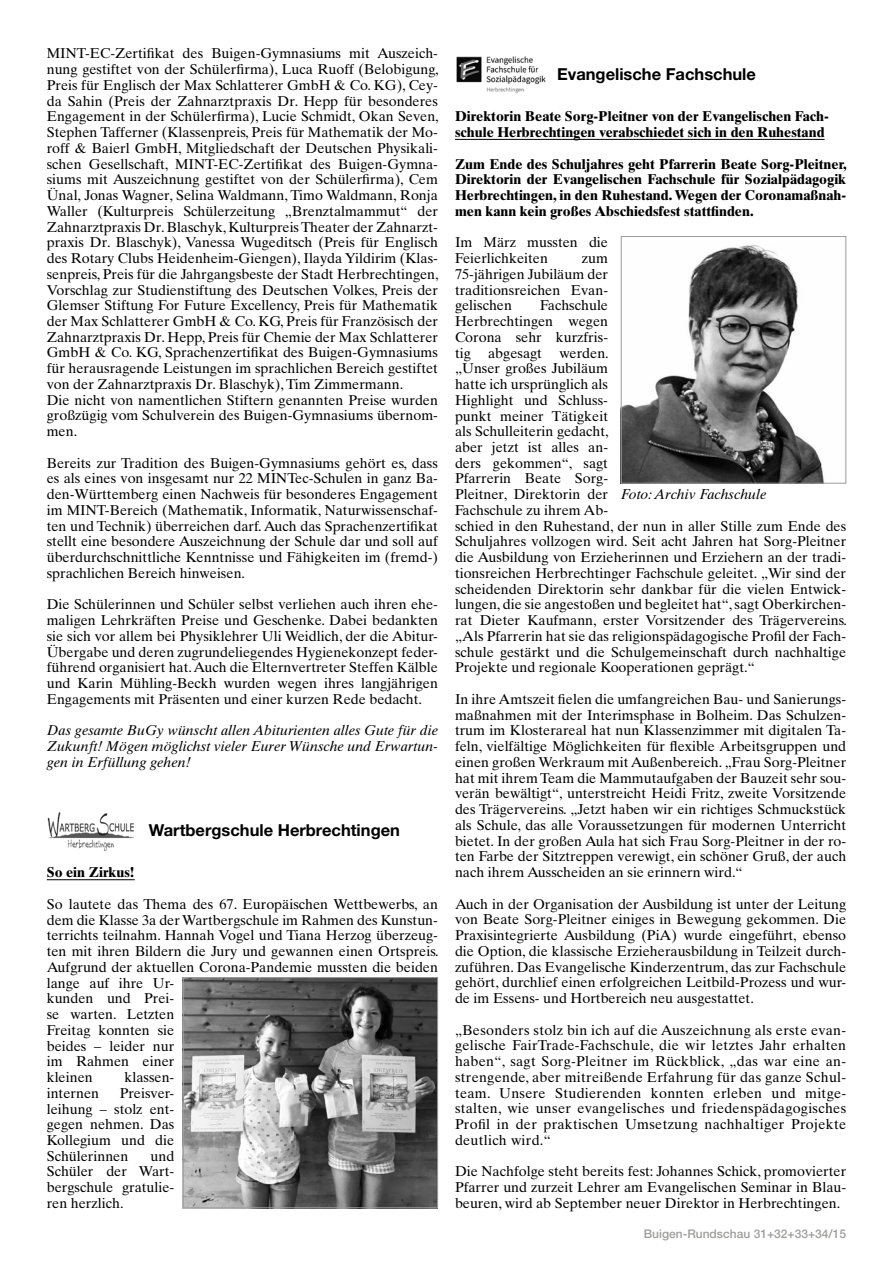
<style>
.page{position:relative;width:893px;height:1263px;background:#fff}
.page>*{position:absolute;margin:0;border:0;box-sizing:border-box;transform-origin:0 0}
.t1{font:700 16.5px "Helvetica Neue";color:#000}
.t2{font:14.25px/15.8px "Times Ten";color:#000;text-align:justify}
.t3{font:700 14.25px/15.8px "Times Ten";color:#000}
.t4{font:italic 14.25px/15.8px "Times Ten";color:#000;text-align:justify}
.t5{font:500 12px "Helvetica Neue";color:#9d9d9c}
</style>
<div class="page">
<hr style="left:47px;top:879px;width:88px;height:1px;background:#000">
<hr style="left:455px;top:139px;width:370px;height:1px;background:#000">
<img style="left:47px;top:812px;width:87px;height:38px">
<img style="left:185px;top:979px;width:251px;height:227px">
<div style="left:183px;top:977px;width:255px;height:231px;border:1px solid #9d9d9c"></div>
<img style="left:456px;top:56px;width:90px;height:37px">
<img style="left:623px;top:245px;width:201px;height:237px">
<div style="left:621px;top:236px;width:225px;height:248px;border:1px solid #9d9d9c"></div>
<p class="t2" style="left:47px;top:45px;width:394px;text-align:left">MINT-EC-Zertifikat des Buigen-Gymnasiums mit Auszeich&shy;nung gestiftet von der Schülerfirma), Luca Ruoff (Belobigung, Preis für Englisch der Max Schlatterer GmbH &amp; Co. KG), Cey&shy;da Sahin (Preis der Zahnarztpraxis Dr. Hepp für besonderes Engagement in der Schülerfirma), Lucie Schmidt, Okan Seven, Stephen Tafferner (Klassenpreis, Preis für Mathematik der Mo&shy;roff &amp; Baierl GmbH, Mitgliedschaft der Deutschen Physikali&shy;schen Gesellschaft, MINT-EC-Zertifikat des Buigen-Gymna&shy;siums mit Auszeichnung gestiftet von der Schülerfirma), Cem Ünal, Jonas Wagner, Selina Waldmann, Timo Waldmann, Ronja Waller (Kulturpreis Schülerzeitung „Brenztalmammut“ der Zahnarztpraxis Dr. Blaschyk, Kulturpreis Theater der Zahnarzt&shy;praxis Dr. Blaschyk), Vanessa Wugeditsch (Preis für Englisch des Rotary Clubs Heidenheim-Giengen), Ilayda Yildirim (Klas&shy;senpreis, Preis für die Jahrgangsbeste der Stadt Herbrechtingen, Vorschlag zur Studienstiftung des Deutschen Volkes, Preis der Glemser Stiftung For Future Excellency, Preis für Mathematik der Max Schlatterer GmbH &amp; Co. KG, Preis für Französisch der Zahnarztpraxis Dr. Hepp, Preis für Chemie der Max Schlatterer GmbH &amp; Co. KG, Sprachenzertifikat des Buigen-Gymnasiums für herausragende Leistungen im sprachlichen Bereich gestiftet von der Zahnarztpraxis Dr. Blaschyk), Tim Zimmermann.<br>Die nicht von namentlichen Stiftern genannten Preise wurden großzügig vom Schulverein des Buigen-Gymnasiums übernom&shy;men.</p>
<p class="t2" style="left:47px;top:455px;width:393px">Bereits zur Tradition des Buigen-Gymnasiums gehört es, dass es als eines von insgesamt nur 22 MINTec-Schulen in ganz Ba&shy;den-Württemberg einen Nachweis für besonderes Engagement im MINT-Bereich (Mathematik, Informatik, Naturwissenschaf&shy;ten und Technik) überreichen darf. Auch das Sprachenzertifikat stellt eine besondere Auszeichnung der Schule dar und soll auf überdurchschnittliche Kenntnisse und Fähigkeiten im (fremd-) sprachlichen Bereich hinweisen.</p>
<p class="t2" style="left:47px;top:597px;width:393px">Die Schülerinnen und Schüler selbst verliehen auch ihren ehe&shy;maligen Lehrkräften Preise und Geschenke. Dabei bedankten sie sich vor allem bei Physiklehrer Uli Weidlich, der die Abitur-Übergabe und deren zugrundeliegendes Hygienekonzept feder&shy;führend organisiert hat. Auch die Elternvertreter Steffen Kälble und Karin Mühling-Beckh wurden wegen ihres langjährigen Engagements mit Präsenten und einer kurzen Rede bedacht.</p>
<p class="t4" style="left:47px;top:723px;width:393px">Das gesamte BuGy wünscht allen Abiturienten alles Gute für die Zukunft! Mögen möglichst vieler Eurer Wünsche und Erwartun&shy;gen in Erfüllung gehen!</p>
<p class="t1" style="left:149px;top:820px;width:253px">Wartbergschule Herbrechtingen</p>
<p class="t3" style="left:47px;top:864px;width:89px">So ein Zirkus!</p>
<p class="t2" style="left:47px;top:896px;width:393px;text-align:left">So lautete das Thema des 67. Europäischen Wettbewerbs, an dem die Klasse 3a der Wartbergschule im Rahmen des Kunstun&shy;terrichts teilnahm. Hannah Vogel und Tiana Herzog überzeug&shy;ten mit ihren Bildern die Jury und gewannen einen Ortspreis.<br>Aufgrund der aktuellen Corona-Pandemie mussten die beiden lange auf ihre Ur-<br>kunden und Prei-<br>se warten. Letzten<br>Freitag konnten sie<br>beides – leider nur<br>im Rahmen einer<br>kleinen</p>
<p class="t2" style="left:124px;top:1069px;width:51px">klassen-</p>
<p class="t2" style="left:47px;top:1085px;width:54px">internen</p>
<p class="t2" style="left:47px;top:1085px;width:129px;text-indent:73px">Preisver&shy;leihung – stolz ent&shy;gegen nehmen. Das Kollegium und die Schülerinnen</p>
<p class="t2" style="left:47px;top:1148px;width:129px;text-indent:104px">und Schüler der Wart&shy;bergschule gratulie&shy;ren herzlich.</p>
<p class="t1" style="left:557px;top:64px;width:200px">Evangelische Fachschule</p>
<p class="t3" style="left:455px;top:108px;width:375px">Direktorin Beate Sorg-Pleitner von der Evangelischen Fach&shy;schule Herbrechtingen verabschiedet sich in den Ruhestand</p>
<p class="t3" style="left:455px;top:156px;width:393px;text-align:justify">Zum Ende des Schuljahres geht Pfarrerin Beate Sorg-Pleitner, Direktorin der Evangelischen Fachschule für Sozialpädagogik Herbrechtingen, in den Ruhestand. Wegen der Coronamaßnah&shy;men kann kein großes Abschiedsfest stattfinden.</p>
<p class="t2" style="left:455px;top:234px;width:155px">Im März mussten die<br>Feierlichkeiten</p>
<p class="t2" style="left:455px;top:250px;width:155px;text-indent:127px">zum 75-jährigen Jubiläum der traditionsreichen Evan&shy;gelischen</p>
<p class="t2" style="left:455px;top:297px;width:393px;text-align:left;text-indent:85px">Fachschule<br>Herbrechtingen wegen<br>Corona sehr kurzfris-<br>tig abgesagt werden.<br>„Unser großes Jubiläum<br>hatte ich ursprünglich als<br>Highlight und Schluss-<br>punkt meiner Tätigkeit<br>als Schulleiterin gedacht,<br>aber jetzt ist alles an-<br>ders gekommen“, sagt<br>Pfarrerin Beate Sorg-<br>Pleitner, Direktorin der<br>Fachschule zu ihrem Ab-<br>schied in den Ruhestand, der nun in aller Stille zum Ende des Schuljahres vollzogen wird. Seit acht Jahren hat Sorg-Pleitner die Ausbildung von Erzieherinnen und Erziehern an der tradi&shy;tionsreichen Herbrechtinger Fachschule geleitet. „Wir sind der scheidenden Direktorin sehr dankbar für die vielen Entwick&shy;lungen, die sie angestoßen und begleitet hat“, sagt Oberkirchen&shy;rat Dieter Kaufmann, erster Vorsitzender des Trägervereins. „Als Pfarrerin hat sie das religionspädagogische Profil der Fach&shy;schule gestärkt und die Schulgemeinschaft durch nachhaltige Projekte und regionale Kooperationen geprägt.“</p>
<p class="t2" style="left:455px;top:691px;width:393px">In ihre Amtszeit fielen die umfangreichen Bau- und Sanierungs&shy;maßnahmen mit der Interimsphase in Bolheim. Das Schulzen&shy;trum im Klosterareal hat nun Klassenzimmer mit digitalen Ta&shy;feln, vielfältige Möglichkeiten für flexible Arbeitsgruppen und einen großen Werkraum mit Außenbereich. „Frau Sorg-Pleitner hat mit ihrem Team die Mammutaufgaben der Bauzeit sehr sou&shy;verän bewältigt“, unterstreicht Heidi Fritz, zweite Vorsitzende des Trägervereins. „Jetzt haben wir ein richtiges Schmuckstück als Schule, das alle Voraussetzungen für modernen Unterricht bietet. In der großen Aula hat sich Frau Sorg-Pleitner in der ro&shy;ten Farbe der Sitztreppen verewigt, ein schöner Gruß, der auch nach ihrem Ausscheiden an sie erinnern wird.“</p>
<p class="t2" style="left:455px;top:896px;width:393px">Auch in der Organisation der Ausbildung ist unter der Leitung von Beate Sorg-Pleitner einiges in Bewegung gekommen. Die Praxisintegrierte Ausbildung (PiA) wurde eingeführt, ebenso die Option, die klassische Erzieherausbildung in Teilzeit durch&shy;zuführen. Das Evangelische Kinderzentrum, das zur Fachschule gehört, durchlief einen erfolgreichen Leitbild-Prozess und wur&shy;de im Essens- und Hortbereich neu ausgestattet.</p>
<p class="t2" style="left:455px;top:1022px;width:393px">„Besonders stolz bin ich auf die Auszeichnung als erste evan&shy;gelische FairTrade-Fachschule, die wir letztes Jahr erhalten haben“, sagt Sorg-Pleitner im Rückblick, „das war eine an&shy;strengende, aber mitreißende Erfahrung für das ganze Schul&shy;team. Unsere Studierenden konnten erleben und mitge&shy;stalten, wie unser evangelisches und friedenspädagogisches Profil in der praktischen Umsetzung nachhaltiger Projekte deutlich wird.“</p>
<p class="t2" style="left:455px;top:1163px;width:393px">Die Nachfolge steht bereits fest: Johannes Schick, promovierter Pfarrer und zurzeit Lehrer am Evangelischen Seminar in Blau&shy;beuren, wird ab September neuer Direktor in Herbrechtingen.</p>
<p class="t4" style="left:621px;top:486px;width:147px">Foto: Archiv Fachschule</p>
<p class="t5" style="left:644px;top:1227px;width:204px">Buigen-Rundschau 31+32+33+34/15</p>
</div>
